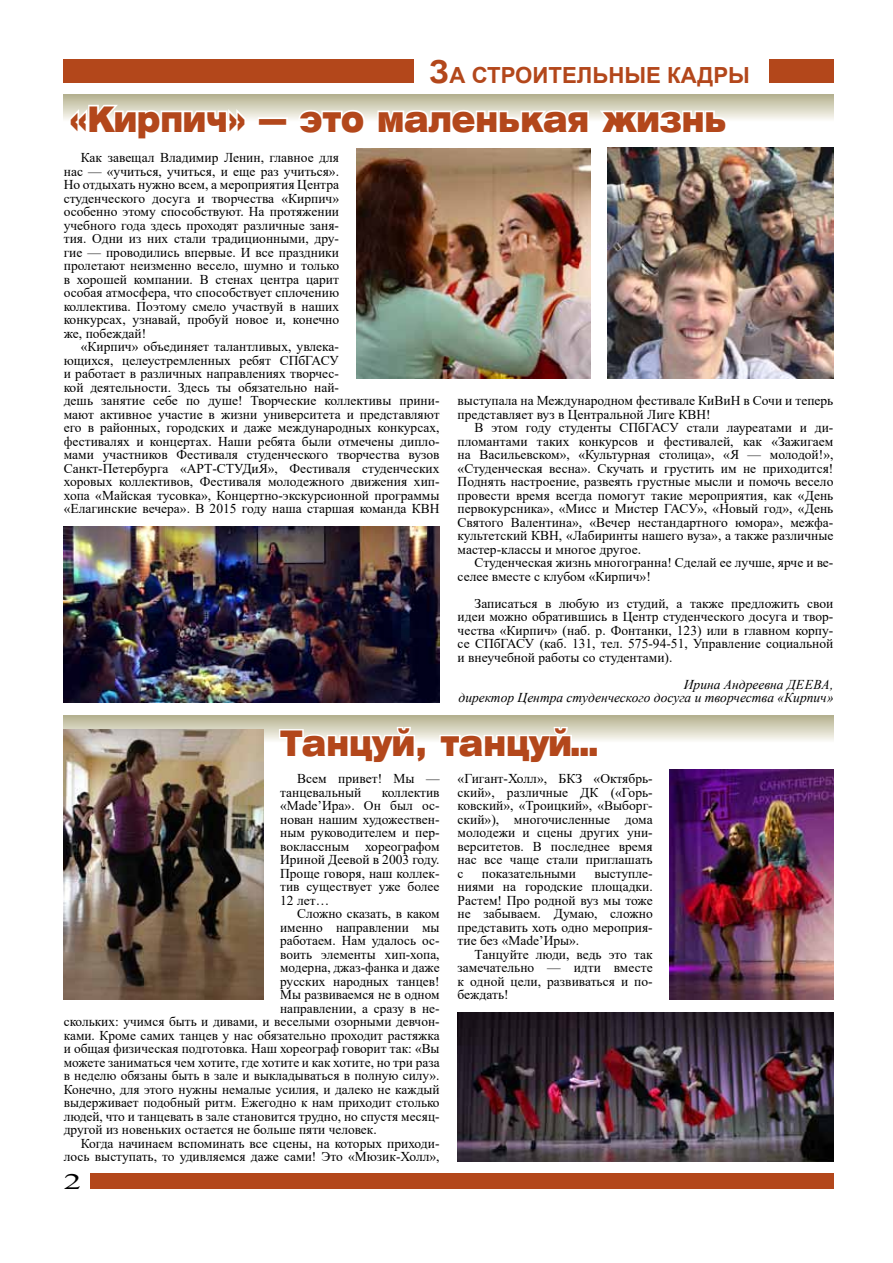
<style>
.page{position:relative;width:893px;height:1263px;background:#fff}
.page>*{position:absolute;margin:0;border:0;box-sizing:border-box;transform-origin:0 0}
.t1{font:35.1px "Helios Ext Black C";color:#b3471b;scale:.77 1}
.t2{font:700 22.2px "Arial";color:#b3471b}
.t3{font:22.05px "Times New Roman";color:#000;scale:1.6 1}
.t4{font:13.5px/13.5px "Times New Roman";color:#000;text-align:justify}
.t5{font:italic 13.5px/13.5px "Times New Roman";color:#000;text-align:right}
.s1{font-size:31.65px}
</style>
<div class="page">
<div style="left:90px;top:1173px;width:743px;height:15px;background:#b3471b"></div>
<div style="left:769px;top:60px;width:64px;height:23px;background:#b3471b"></div>
<div style="left:64px;top:60px;width:350px;height:23px;background:#b3471b"></div>
<div style="left:64px;top:94px;width:769px;height:28px;background:linear-gradient(to bottom,#b3b08c,#fdfcf8)"></div>
<div style="left:64px;top:716px;width:769px;height:26px;background:linear-gradient(to bottom,#b7b390,#f9f8f2)"></div>
<img style="left:64px;top:526px;width:376px;height:176px">
<img style="left:729px;top:148px;width:104px;height:230px">
<img style="left:356px;top:149px;width:234px;height:229px">
<img style="left:458px;top:1013px;width:375px;height:148px">
<img style="left:64px;top:729px;width:199px;height:270px">
<img style="left:670px;top:770px;width:163px;height:229px">
<svg style="left:67px;top:103px;width:182px;height:19px"></svg>
<svg style="left:296px;top:108px;width:70px;height:14px"></svg>
<svg style="left:376px;top:94px;width:214px;height:28px"></svg>
<img style="left:596px;top:107px;width:133px;height:272px">
<svg style="left:277px;top:725px;width:152px;height:17px"></svg>
<svg style="left:438px;top:725px;width:162px;height:17px"></svg>
<h2 class="t2" style="left:430px;top:60px;width:322px"><span class="s1">З</span>А СТРОИТЕЛЬНЫЕ КАДРЫ</h2>
<h1 class="t1" style="left:69px;top:98px;width:856px">«Кирпич» — это маленькая жизнь</h1>
<p class="t4" style="left:64px;top:150px;width:277px;text-indent:17px">Как завещал Владимир Ленин, главное для нас — «учиться, учиться, и еще раз учиться».<br>Но отдыхать нужно всем, а мероприятия Центра студенческого досуга и творчества «Кирпич» особенно этому способствуют. На протяжении учебного года здесь проходят различные заня&shy;тия. Одни из них стали традиционными, дру&shy;гие — проводились впервые. И все праздники пролетают неизменно весело, шумно и только в хорошей компании. В стенах центра царит особая атмосфера, что способствует сплочению коллектива. Поэтому смело участвуй в наших конкурсах, узнавай, пробуй новое и, конечно же, побеждай!</p>
<p class="t4" style="left:64px;top:339px;width:377px;text-align:left;text-indent:17px">«Кирпич» объединяет талантливых, увлека-<br>ющихся, целеустремленных ребят СПбГАСУ<br>и работает в различных направлениях творчес-<br>кой деятельности. Здесь ты обязательно най-<br>дешь занятие себе по душе! Творческие коллективы прини&shy;мают активное участие в жизни университета и представляют его в районных, городских и даже международных конкурсах, фестивалях и концертах. Наши ребята были отмечены дипло&shy;мами участников Фестиваля студенческого творчества вузов Санкт-Петербурга «АРТ-СТУДиЯ», Фестиваля студенческих хоровых коллективов, Фестиваля молодежного движения хип&shy;хопа «Майская тусовка», Концертно-экскурсионной программы «Елагинские вечера». В 2015 году наша старшая команда КВН</p>
<p class="t4" style="left:458px;top:393px;width:377px">выступала на Международном фестивале КиВиН в Сочи и теперь представляет вуз в Центральной Лиге КВН!</p>
<p class="t4" style="left:458px;top:420px;width:377px;text-indent:17px">В этом году студенты СПбГАСУ стали лауреатами и ди&shy;пломантами таких конкурсов и фестивалей, как «Зажигаем на Васильевском», «Культурная столица», «Я — молодой!», «Студенческая весна». Скучать и грустить им не приходится!<br>Поднять настроение, развеять грустные мысли и помочь весело провести время всегда помогут такие мероприятия, как «День первокурсника», «Мисс и Мистер ГАСУ», «Новый год», «День Святого Валентина», «Вечер нестандартного юмора», межфа&shy;культетский КВН, «Лабиринты нашего вуза», а также различные мастер-классы и многое другое.</p>
<p class="t4" style="left:458px;top:555px;width:377px;text-indent:17px">Студенческая жизнь многогранна! Сделай ее лучше, ярче и ве&shy;селее вместе с клубом «Кирпич»!</p>
<p class="t4" style="left:458px;top:596px;width:377px;text-indent:17px">Записаться в любую из студий, а также предложить свои идеи можно обратившись в Центр студенческого досуга и твор&shy;чества «Кирпич» (наб. р. Фонтанки, 123) или в главном корпу&shy;се СПбГАСУ (каб. 131, тел. 575-94-51, Управление социальной и внеучебной работы со студентами).</p>
<p class="t5" style="left:458px;top:677px;width:376px">Ирина Андреевна Деева,<br>директор Центра студенческого досуга и творчества «Кирпич»</p>
<h1 class="t1" style="left:280px;top:723px;width:415px">Танцуй, танцуй…</h1>
<p class="t4" style="left:280px;top:771px;width:161px;text-indent:17px">Всем привет! Мы — танцевальный</p>
<p class="t4" style="left:280px;top:785px;width:161px;text-indent:102px">коллектив «Made’Ира». Он был ос&shy;нован нашим художествен&shy;ным руководителем и пер&shy;воклассным хореографом Ириной Деевой в 2003 году.<br>Проще говоря, наш коллек&shy;тив существует уже более 12 лет…</p>
<p class="t4" style="left:297px;top:906px;width:144px">Сложно сказать, в каком</p>
<p class="t4" style="left:280px;top:920px;width:161px">именно направлении мы</p>
<p class="t4" style="left:280px;top:933px;width:161px">работаем. Нам удалось ос-</p>
<p class="t4" style="left:280px;top:947px;width:161px">воить элементы хип-хопа,</p>
<p class="t4" style="left:280px;top:960px;width:161px">модерна, джаз-фанка и даже</p>
<p class="t4" style="left:280px;top:974px;width:161px">русских народных танцев!</p>
<p class="t4" style="left:280px;top:987px;width:161px">Мы развиваемся не в одном</p>
<p class="t4" style="left:280px;top:1001px;width:161px">направлении, а сразу в не-</p>
<p class="t4" style="left:64px;top:1014px;width:377px">скольких: учимся быть и дивами, и веселыми озорными девчон-</p>
<p class="t4" style="left:64px;top:1028px;width:377px">ками. Кроме самих танцев у нас обязательно проходит растяжка</p>
<p class="t4" style="left:64px;top:1041px;width:377px">и общая физическая подготовка. Наш хореограф говорит так: «Вы</p>
<p class="t4" style="left:64px;top:1055px;width:377px">можете заниматься чем хотите, где хотите и как хотите, но три раза</p>
<p class="t4" style="left:64px;top:1068px;width:377px">в неделю обязаны быть в зале и выкладываться в полную силу».</p>
<p class="t4" style="left:64px;top:1082px;width:377px">Конечно, для этого нужны немалые усилия, и далеко не каждый</p>
<p class="t4" style="left:64px;top:1095px;width:377px">выдерживает подобный ритм. Ежегодно к нам приходит столько</p>
<p class="t4" style="left:64px;top:1109px;width:376px">людей, что и танцевать в зале становится трудно, но спустя месяц-</p>
<p class="t4" style="left:64px;top:1122px;width:314px">другой из новеньких остается не больше пяти человек.</p>
<p class="t4" style="left:81px;top:1136px;width:360px">Когда начинаем вспоминать все сцены, на которых приходи-</p>
<p class="t4" style="left:64px;top:1149px;width:377px">лось выступать, то удивляемся даже сами! Это «Мюзик-Холл»,</p>
<h3 class="t3" style="left:64px;top:1165px;width:13px">2</h3>
<p class="t4" style="left:458px;top:771px;width:197px">«Гигант-Холл», БКЗ «Октябрь&shy;ский», различные ДК («Горь&shy;ковский», «Троицкий», «Выборг&shy;ский»), многочисленные дома молодежи и сцены других уни&shy;верситетов. В последнее время нас все чаще стали приглашать с</p>
<p class="t4" style="left:458px;top:866px;width:197px;text-indent:137px">выступле&shy;ниями на городские площадки.<br>Растем! Про родной вуз мы тоже не забываем. Думаю, сложно представить хоть одно мероприя&shy;тие без «Made’Иры».</p>
<p class="t4" style="left:458px;top:947px;width:197px;text-indent:17px">Танцуйте люди, ведь это так замечательно — идти вместе к одной цели, развиваться и по&shy;беждать!</p>
<p class="t4" style="left:482px;top:866px;width:96px">показательными</p>
</div>
